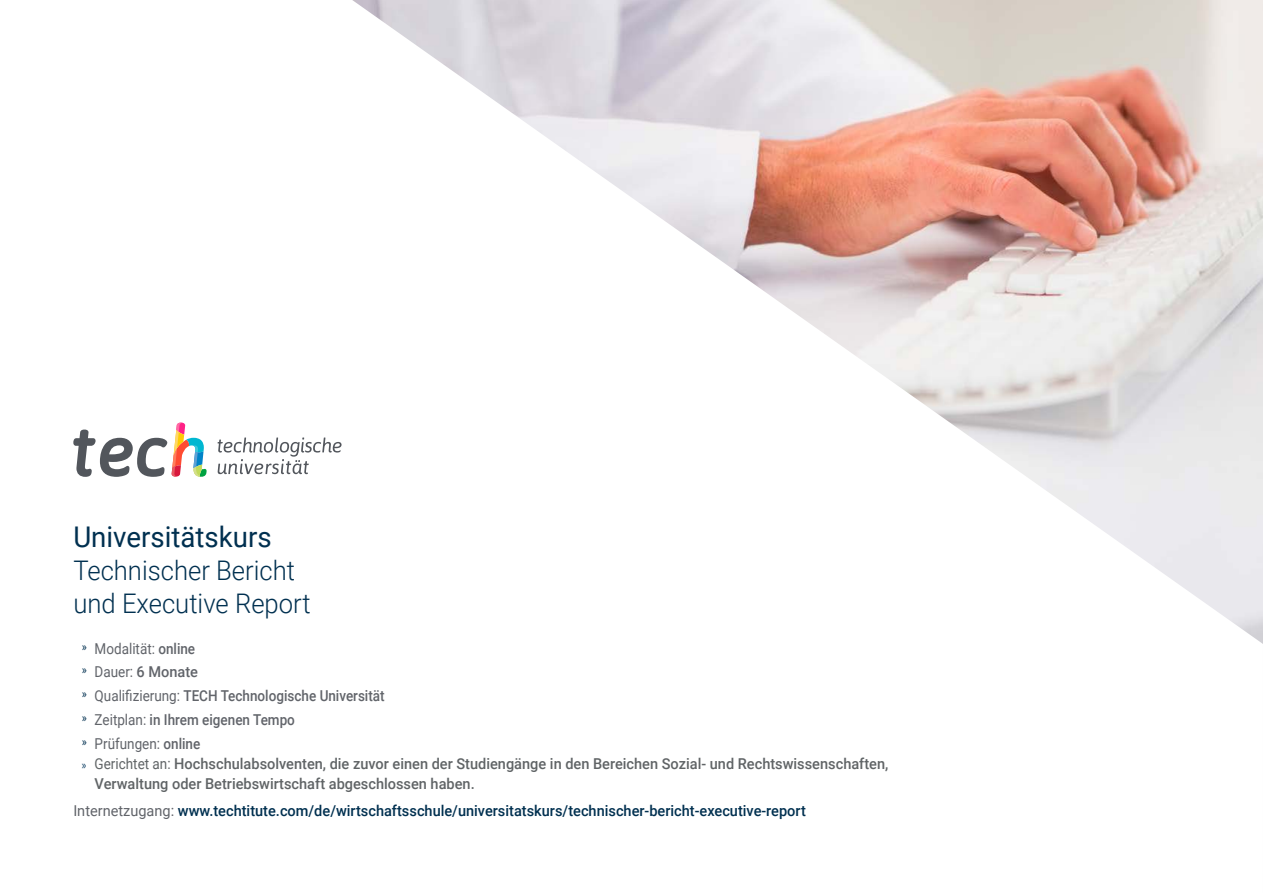
<style>
.page{position:relative;width:1263px;height:893px;background:#fff}
.page>*{position:absolute;margin:0;border:0;box-sizing:border-box;transform-origin:0 0}
.t1{font:28.5px "Roboto";color:#003050}
.t2{font:300 27px/33px "Roboto";color:#003050;scale:.95 1}
.t3{font:500 15px/19.5px "Roboto";color:#606466}
.t4{font:500 15px/23.7px "Roboto";color:#61646a;scale:.9 1}
.t5{font:500 15px "Roboto";color:#003050}
.s1{font-weight:400}
.s2{font-family:"Myriad Pro";font-weight:400;font-size:12px;color:#00355c}
.s3{font-weight:400;color:#61646a}
</style>
<div class="page">
<img style="left:352px;top:0;width:911px;height:644px">
<svg style="left:73px;top:423px;width:134px;height:54px"></svg>
<svg style="left:218px;top:437px;width:124px;height:37px"></svg>
<h1 class="t1" style="left:73px;top:517px;width:200px">Universitätskurs</h1>
<h2 class="t2" style="left:73px;top:553px;width:251px">Technischer Bericht und Executive Report</h2>
<p class="t4" style="left:82px;top:636px;width:338px"><sup>»</sup> <span class="s1">Modalität:</span> online<br><sup>»</sup> <span class="s1">Dauer:</span> 6 Monate<br><sup>»</sup> <span class="s1">Qualifizierung:</span> TECH Technologische Universität <sup>»</sup> <span class="s1">Zeitplan:</span> in Ihrem eigenen Tempo<br><sup>»</sup> <span class="s1">Prüfungen:</span> online</p>
<p class="t3" style="left:95px;top:754px;width:795px;text-indent:-13px"><span class="s2">»</span> <span class="s1">Gerichtet an:</span> Hochschulabsolventen, die zuvor einen der Studiengänge in den Bereichen Sozial- und Rechtswissenschaften,<br>Verwaltung oder Betriebswirtschaft abgeschlossen haben.</p>
<p class="t5" style="left:73px;top:800px;width:734px"><span class="s3">Internetzugang:</span> www.techtitute.com/de/wirtschaftsschule/universitatskurs/technischer-bericht-executive-report</p>
</div>
